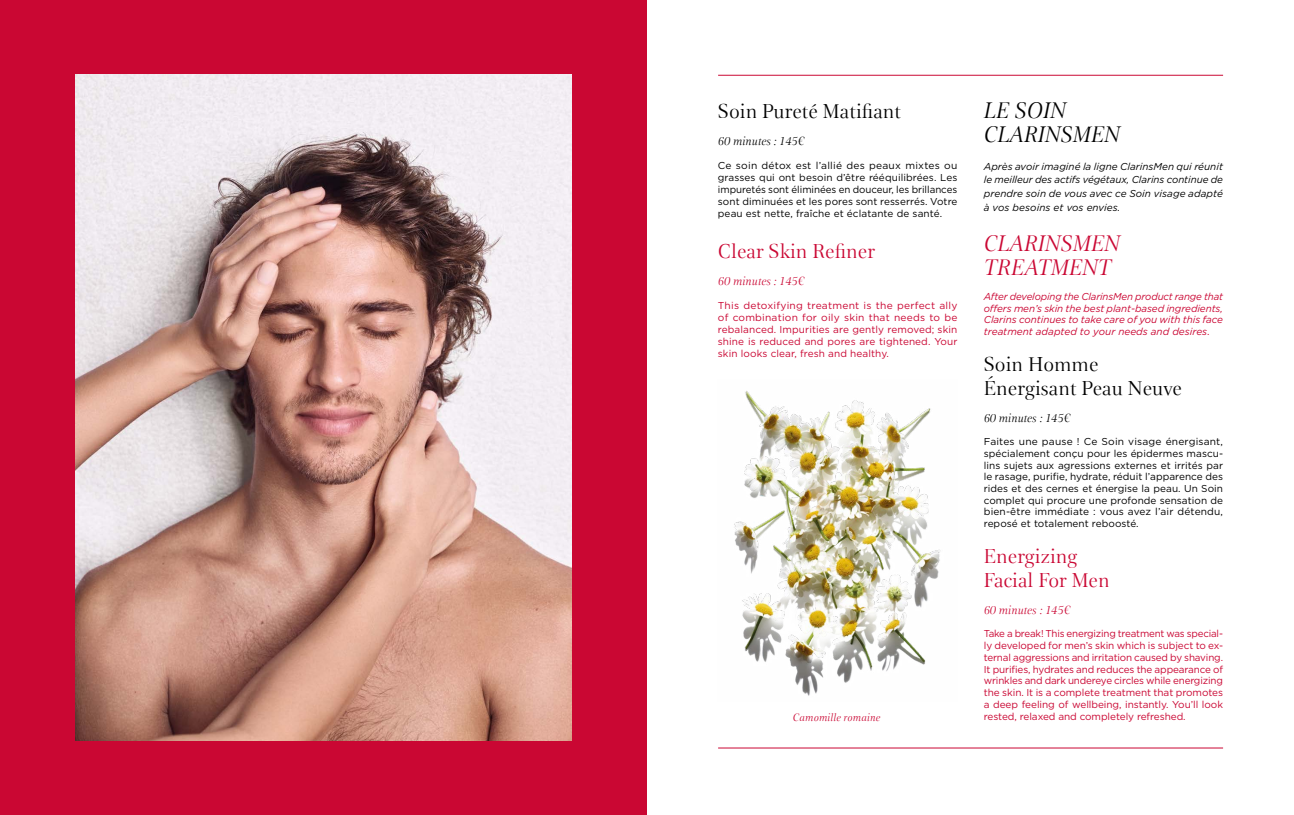
<style>
.page{position:relative;width:1294px;height:815px;background:#fff}
.page>*{position:absolute;margin:0;border:0;box-sizing:border-box;transform-origin:0 0}
.t1{font:italic 23.75px/23.8px "Clarins";letter-spacing:.005em;color:#ca0733}
.t2{font:italic 23.75px/23.8px "Clarins";letter-spacing:.005em;color:#000}
.t3{font:21.25px/23.8px "Clarins";color:#000}
.t4{font:21.25px/23.8px "Clarins";color:#ca0733}
.t5{font:italic 12.5px "Clarins";color:#000}
.t6{font:italic 12.5px "Clarins";color:#ca0733}
.t7{font:italic 11.25px "Clarins";letter-spacing:.01em;color:#ca0733}
.t8{font:10px/11.8px "Gotham";letter-spacing:-.005em;color:#ca0733;text-align:justify}
.t9{font:10px/11.6px "Gotham";letter-spacing:.01em;color:#000;text-align:justify}
.t10{font:italic 10px/11.8px "Gotham";color:#ca0733;text-align:justify}
.t11{font:italic 10px/13.8px "Gotham";letter-spacing:.005em;color:#000;text-align:justify}
.s1{font-style:normal}
</style>
<div class="page">
<hr style="left:718px;top:75px;width:504px;height:1px;background:#ca0733">
<hr style="left:718px;top:748px;width:504px;height:1px;background:#ca0733">
<img style="left:734px;top:391px;width:207px;height:305px">
<div style="left:0;top:0;width:647px;height:815px;background:#ca0733"></div>
<img style="left:75px;top:75px;width:496px;height:665px">
<h2 class="t3" style="left:718px;top:98px;width:185px">Soin Pureté Matifiant</h2>
<p class="t5" style="left:718px;top:132px;width:88px">60 minutes : 145€</p>
<p class="t9" style="left:718px;top:160px;width:241px;line-height:12px">Ce soin détox est l’allié des peaux mixtes ou grasses qui ont besoin d’être rééquilibrées. Les impuretés sont éliminées en douceur, les brillances sont diminuées et les pores sont resserrés. Votre peau est nette, fraîche et éclatante de santé.</p>
<h2 class="t4" style="left:718px;top:238px;width:158px">Clear Skin Refiner</h2>
<p class="t6" style="left:718px;top:272px;width:88px">60 minutes : 145€</p>
<p class="t8" style="left:718px;top:299px;width:241px">This detoxifying treatment is the perfect ally of combination for oily skin that needs to be rebalanced. Impurities are gently removed; skin shine is reduced and pores are tightened. Your skin looks clear, fresh and healthy.</p>
<h1 class="t2" style="left:983px;top:97px;width:137px">LE SOIN<br>CLARINSMEN</h1>
<p class="t11" style="left:983px;top:159px;width:241px">Après avoir imaginé la ligne ClarinsMen qui réunit le meilleur des actifs végétaux, Clarins continue de prendre soin de vous avec ce Soin visage adapté à vos besoins et vos envies.</p>
<h1 class="t1" style="left:983px;top:230px;width:137px">CLARINSMEN<br>TREATMENT</h1>
<p class="t10" style="left:983px;top:290px;width:241px">After developing the ClarinsMen product range that offers men’s skin the best plant-based ingredients, Clarins continues to take care of you with this face treatment adapted to your needs and desires<span class="s1">.</span></p>
<h2 class="t3" style="left:983px;top:351px;width:200px">Soin Homme<br>Énergisant Peau Neuve</h2>
<p class="t5" style="left:983px;top:409px;width:88px">60 minutes : 145€</p>
<p class="t9" style="left:983px;top:436px;width:241px">Faites une pause ! Ce Soin visage énergisant, spécialement conçu pour les épidermes mascu&shy;lins sujets aux agressions externes et irrités par le rasage, purifie, hydrate, réduit l’apparence des rides et des cernes et énergise la peau. Un Soin complet qui procure une profonde sensation de bien-être immédiate : vous avez l’air détendu, reposé et totalement reboosté.</p>
<h2 class="t4" style="left:983px;top:543px;width:127px">Energizing<br>Facial For Men</h2>
<p class="t6" style="left:983px;top:601px;width:88px">60 minutes : 145€</p>
<p class="t8" style="left:983px;top:628px;width:241px">Take a break! This energizing treatment was special&shy;ly developed for men’s skin which is subject to ex&shy;ternal aggressions and irritation caused by shaving.<br>It purifies, hydrates and reduces the appearance of wrinkles and dark undereye circles while energizing the skin. It is a complete treatment that promotes a deep feeling of wellbeing, instantly. You’ll look</p>
<p class="t7" style="left:793px;top:709px;width:89px">Camomille romaine</p>
<p class="t8" style="left:983px;top:710px;width:203px">rested, relaxed and completely refreshed.</p>
</div>
